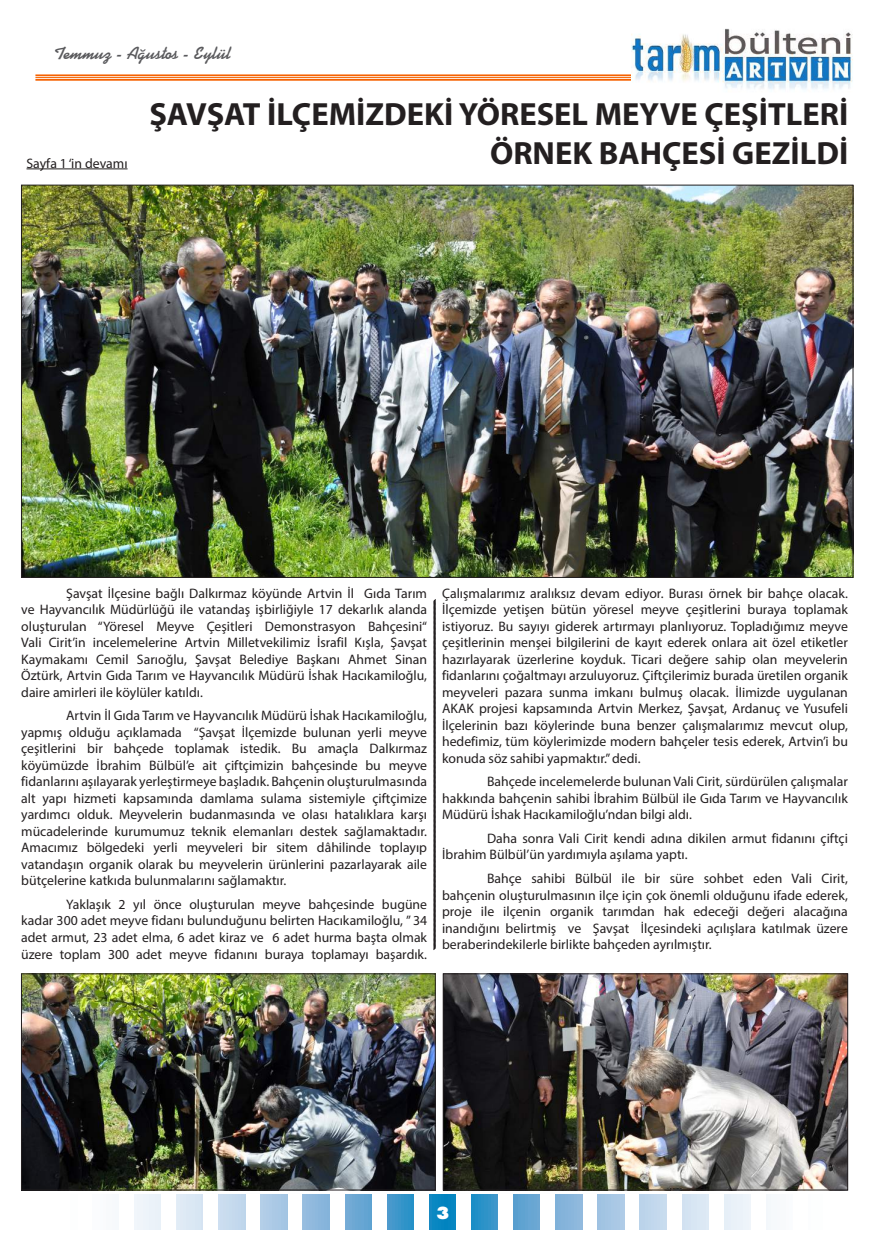
<style>
.page{position:relative;width:886px;height:1241px;background:#fff}
.page>*{position:absolute;margin:0;border:0;box-sizing:border-box;transform-origin:0 0}
.t1{font:700 32.12px "Myriad Pro";color:#231f20}
.t2{font:700 17.5px "Kaufmann BT";color:#5a5a5d}
.t3{font:800 16.25px "Futura";color:#fff}
.t4{font:13.75px/16.5px "Myriad Pro";color:#231f20;text-align:justify}
</style>
<div class="page">
<hr style="left:35px;top:74px;width:684px;height:2px;background:#f66201">
<hr style="left:35px;top:77px;width:684px;height:1px;background:#f66201">
<hr style="left:35px;top:79px;width:684px;height:2px;background:#f66201">
<svg style="left:429px;top:1194px;width:27px;height:34px"></svg>
<svg style="left:471px;top:1194px;width:27px;height:34px"></svg>
<div style="left:387px;top:1194px;width:26px;height:34px;background:linear-gradient(to right,#4e9acd,#2691c7)"></div>
<div style="left:513px;top:1194px;width:27px;height:34px;background:#63a4d2"></div>
<div style="left:345px;top:1194px;width:26px;height:34px;background:#69a6d3"></div>
<div style="left:640px;top:1194px;width:26px;height:34px;background:#c1d7ed"></div>
<div style="left:682px;top:1194px;width:26px;height:34px;background:#d8e6f3"></div>
<div style="left:598px;top:1194px;width:26px;height:34px;background:#a6c7e4"></div>
<div style="left:724px;top:1194px;width:27px;height:34px;background:#ebf2f9"></div>
<div style="left:556px;top:1194px;width:26px;height:34px;background:#88b5dc"></div>
<div style="left:219px;top:1194px;width:26px;height:34px;background:#c5daed"></div>
<div style="left:261px;top:1194px;width:26px;height:34px;background:#abc9e5"></div>
<div style="left:176px;top:1194px;width:27px;height:34px;background:#dbe8f4"></div>
<div style="left:303px;top:1194px;width:26px;height:34px;background:#8db8dd"></div>
<div style="left:134px;top:1194px;width:27px;height:34px;background:#edf4fa"></div>
<div style="left:92px;top:1194px;width:27px;height:34px;background:#fafbfd"></div>
<div style="left:766px;top:1194px;width:27px;height:34px;background:#f7f9fc"></div>
<img style="left:631px;top:28px;width:222px;height:62px">
<img style="left:23px;top:187px;width:828px;height:388px">
<img style="left:23px;top:975px;width:410px;height:212px">
<div style="left:21px;top:973px;width:414px;height:216px;border:1px solid #231f20"></div>
<svg style="left:433px;top:599px;width:3px;height:351px"></svg>
<hr style="left:27px;top:168px;width:101px;height:1px;background:#231f20">
<img style="left:445px;top:975px;width:401px;height:212px">
<div style="left:443px;top:973px;width:405px;height:216px;border:1px solid #231f20"></div>
<p class="t2" style="left:54px;top:43px;width:178px">Temmuz - Ağustos - Eylül</p>
<p class="t4" style="left:27px;top:154px;width:103px">Sayfa 1 ‘in devamı</p>
<h1 class="t1" style="left:149px;top:94px;width:700px">ŞAVŞAT İLÇEMİZDEKİ YÖRESEL MEYVE ÇEŞİTLERİ</h1>
<h1 class="t1" style="left:490px;top:133px;width:360px">ÖRNEK BAHÇESİ GEZİLDİ</h1>
<p class="t4" style="left:21px;top:584px;width:407px;text-indent:45px">Şavşat İlçesine bağlı Dalkırmaz köyünde Artvin İl Gıda Tarım ve Hayvancılık Müdürlüğü ile vatandaş işbirliğiyle 17 dekarlık alanda oluşturulan “Yöresel Meyve Çeşitleri Demonstrasyon Bahçesini“ Vali Cirit’in incelemelerine Artvin Milletvekilimiz İsrafil Kışla, Şavşat Kaymakamı Cemil Sarıoğlu, Şavşat Belediye Başkanı Ahmet Sinan Öztürk, Artvin Gıda Tarım ve Hayvancılık Müdürü İshak Hacıkamiloğlu, daire amirleri ile köylüler katıldı.</p>
<p class="t4" style="left:21px;top:707px;width:407px;text-indent:45px">Artvin İl Gıda Tarım ve Hayvancılık Müdürü İshak Hacıkamiloğlu, yapmış olduğu açıklamada “Şavşat İlçemizde bulunan yerli meyve çeşitlerini bir bahçede toplamak istedik. Bu amaçla Dalkırmaz köyümüzde İbrahim Bülbül’e ait çiftçimizin bahçesinde bu meyve fidanlarını aşılayarak yerleştirmeye başladık. Bahçenin oluşturulmasında alt yapı hizmeti kapsamında damlama sulama sistemiyle çiftçimize yardımcı olduk. Meyvelerin budanmasında ve olası hatalıklara karşı mücadelerinde kurumumuz teknik elemanları destek sağlamaktadır.<br>Amacımız bölgedeki yerli meyveleri bir sitem dâhilinde toplayıp vatandaşın organik olarak bu meyvelerin ürünlerini pazarlayarak aile bütçelerine katkıda bulunmalarını sağlamaktır.</p>
<p class="t4" style="left:21px;top:895px;width:407px;text-indent:45px">Yaklaşık 2 yıl önce oluşturulan meyve bahçesinde bugüne kadar 300 adet meyve fidanı bulunduğunu belirten Hacıkamiloğlu, ” 34 adet armut, 23 adet elma, 6 adet kiraz ve 6 adet hurma başta olmak üzere toplam 300 adet meyve fidanını buraya toplamayı başardık.</p>
<p class="t4" style="left:442px;top:584px;width:407px">Çalışmalarımız aralıksız devam ediyor. Burası örnek bir bahçe olacak.<br>İlçemizde yetişen bütün yöresel meyve çeşitlerini buraya toplamak istiyoruz. Bu sayıyı giderek artırmayı planlıyoruz. Topladığımız meyve çeşitlerinin menşei bilgilerini de kayıt ederek onlara ait özel etiketler hazırlayarak üzerlerine koyduk. Ticari değere sahip olan meyvelerin fidanlarını çoğaltmayı arzuluyoruz. Çiftçilerimiz burada üretilen organik meyveleri pazara sunma imkanı bulmuş olacak. İlimizde uygulanan AKAK projesi kapsamında Artvin Merkez, Şavşat, Ardanuç ve Yusufeli İlçelerinin bazı köylerinde buna benzer çalışmalarımız mevcut olup, hedefimiz, tüm köylerimizde modern bahçeler tesis ederek, Artvin’i bu konuda söz sahibi yapmaktır.” dedi.</p>
<p class="t4" style="left:442px;top:773px;width:407px;text-indent:45px">Bahçede incelemelerde bulunan Vali Cirit, sürdürülen çalışmalar hakkında bahçenin sahibi İbrahim Bülbül ile Gıda Tarım ve Hayvancılık Müdürü İshak Hacıkamiloğlu’ndan bilgi aldı.</p>
<p class="t4" style="left:442px;top:829px;width:407px;text-indent:45px">Daha sonra Vali Cirit kendi adına dikilen armut fidanını çiftçi<br>İbrahim Bülbül’ün yardımıyla aşılama yaptı.</p>
<p class="t4" style="left:442px;top:869px;width:407px;text-indent:45px">Bahçe sahibi Bülbül ile bir süre sohbet eden Vali Cirit, bahçenin oluşturulmasının ilçe için çok önemli olduğunu ifade ederek, proje ile ilçenin organik tarımdan hak edeceği değeri alacağına inandığını belirtmiş ve Şavşat İlçesindeki açılışlara katılmak üzere beraberindekilerle birlikte bahçeden ayrılmıştır.</p>
<p class="t3" style="left:436px;top:1202px;width:15px">3</p>
</div>
